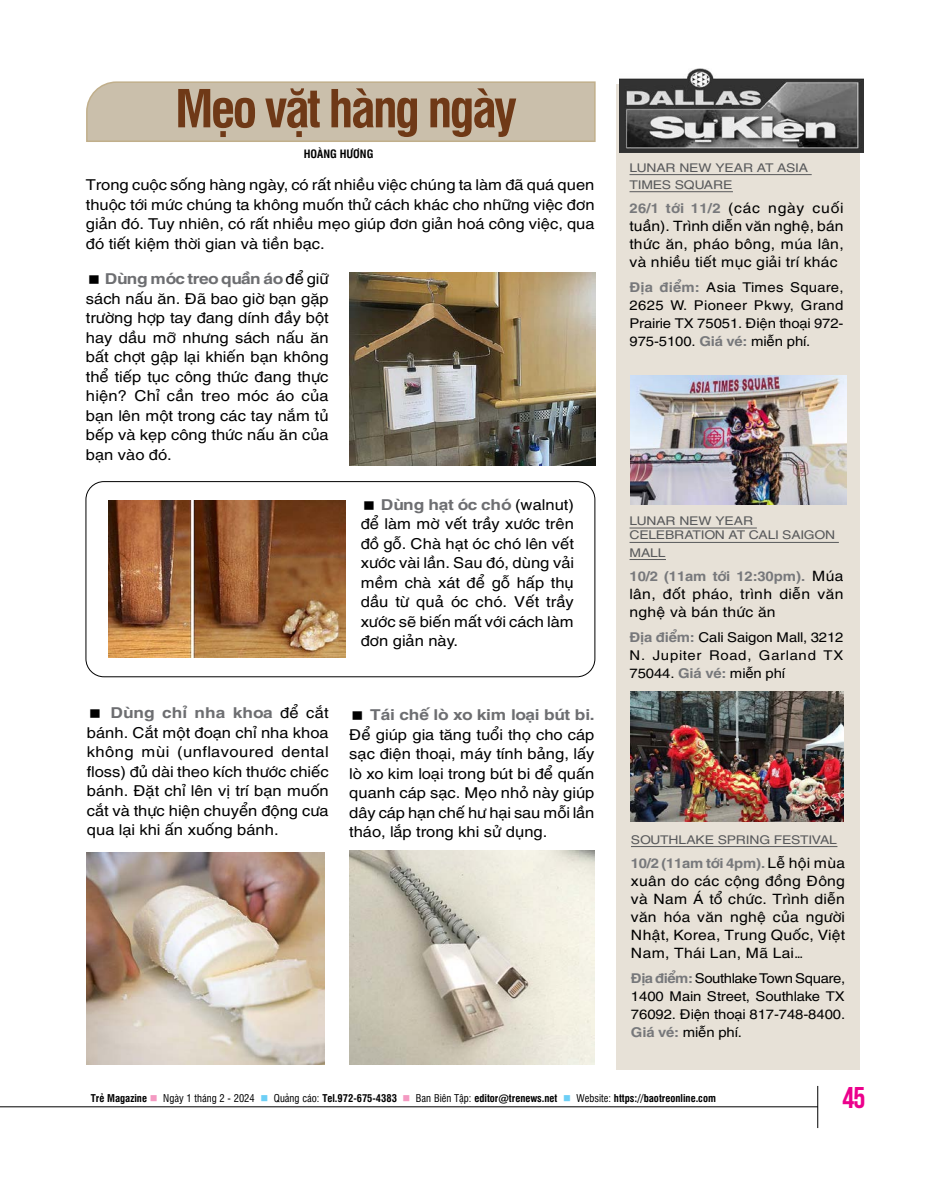
<style>
.page{position:relative;width:945px;height:1188px;background:#fff}
.page>*{position:absolute;margin:0;border:0;box-sizing:border-box;transform-origin:0 0}
.t1{font:700 51px "UTM Swiss Condensed";letter-spacing:-.05em;color:#6f3917}
.t2{font:30px "UTM Bebas";color:#ec008c}
.t3{font:15px/19.5px "UTM Helve";letter-spacing:-.025em;color:#000;text-align:justify;scale:1.1 1}
.t4{font:700 15px "UTM Helve";letter-spacing:-.035em;color:#6d6e71;scale:1.15 1}
.t5{font:14.25px/18px "UTM Helve";letter-spacing:-.01em;color:#000;text-align:justify;scale:1.1 1}
.t6{font:13.5px/18px "UTM Helve";letter-spacing:-.035em;color:#000;text-align:justify;scale:1.1 1}
.t7{font:700 13.5px "UTM Helve";letter-spacing:-.025em;color:#77787b;scale:1.1 1}
.t8{font:12px/14.4px "UTM Helve";letter-spacing:-.05em;color:#58595b;scale:1.16 1}
.t9{font:700 11.25px "UTM Swiss Condensed";color:#000}
.t10{font:700 10.5px "UTM Swiss Condensed";color:#000}
.s1{font-weight:700;color:#6d6e71}
.s2{font-weight:700;font-size:13.5px;color:#77787b}
.s3{font-weight:700;color:#77787b}
.s4{font-weight:400;font-size:14.25px;color:#000}
.s5{color:#f49ac2}
.s6{font-weight:400}
.s7{color:#6dcff6}
</style>
<div class="page">
<hr style="left:0;top:1107px;width:818px;height:1px;background:#000">
<hr style="left:817px;top:1086px;width:1px;height:42px;background:#000">
<div style="left:86px;top:481px;width:509px;height:196px;border:1px solid #000;border-radius:18px"></div>
<div style="left:616px;top:84px;width:244px;height:985px;background:#e7e1d7"></div>
<svg style="left:86px;top:81px;width:510px;height:61px;background:#cabfaa"></svg>
<img style="left:620px;top:69px;width:243px;height:84px">
<img style="left:349px;top:272px;width:246px;height:194px">
<img style="left:108px;top:501px;width:238px;height:157px">
<img style="left:87px;top:853px;width:237px;height:211px">
<img style="left:349px;top:851px;width:246px;height:214px">
<hr style="left:630px;top:528px;width:127px;height:1px;background:#58595b">
<hr style="left:630px;top:542px;width:209px;height:1px;background:#58595b">
<hr style="left:630px;top:559px;width:36px;height:1px;background:#58595b">
<hr style="left:630px;top:174px;width:182px;height:1px;background:#58595b">
<hr style="left:630px;top:191px;width:103px;height:1px;background:#58595b">
<hr style="left:631px;top:846px;width:206px;height:1px;background:#58595b">
<img style="left:630px;top:375px;width:216px;height:129px">
<img style="left:630px;top:692px;width:214px;height:130px">
<h1 class="t1" style="left:175px;top:69px;width:343px">Mẹo vặt hàng ngày</h1>
<p class="t9" style="left:304px;top:145px;width:71px">HOÀNG HƯƠNG</p>
<p class="t3" style="left:86px;top:173px;width:464px">Trong cuộc sống hàng ngày, có rất nhiều việc chúng ta làm đã quá quen thuộc tới mức chúng ta không muốn thử cách khác cho những việc đơn giản đó. Tuy nhiên, có rất nhiều mẹo giúp đơn giản hoá công việc, qua đó tiết kiệm thời gian và tiền bạc.</p>
<p class="t3" style="left:86px;top:267px;width:223px;text-align:left;text-indent:19px"><span class="s1">Dùng móc treo quần áo</span> để giữ sách nấu ăn. Đã bao giờ bạn gặp trường hợp tay đang dính đầy bột hay dầu mỡ nhưng sách nấu ăn bất chợt gập lại khiến bạn không thể tiếp tục công thức đang thực hiện? Chỉ cần treo móc áo của bạn lên một trong các tay nắm tủ bếp và kẹp công thức nấu ăn của bạn vào đó.</p>
<p class="t3" style="left:361px;top:493px;width:196px;text-indent:20px"><span class="s1">Dùng hạt óc chó</span> (walnut) để làm mờ vết trầy xước trên đồ gỗ. Chà hạt óc chó lên vết xước vài lần. Sau đó, dùng vải mềm chà xát để gỗ hấp thụ dầu từ quả óc chó. Vết trầy xước sẽ biến mất với cách làm đơn giản này.</p>
<p class="t3" style="left:87px;top:701px;width:222px;text-indent:24px"><span class="s1">Dùng chỉ nha khoa</span> để cắt bánh. Cắt một đoạn chỉ nha khoa không mùi (unflavoured dental floss) đủ dài theo kích thước chiếc bánh. Đặt chỉ lên vị trí bạn muốn cắt và thực hiện chuyển động cưa qua lại khi ấn xuống bánh.</p>
<p class="t4" style="left:370px;top:703px;width:197px">Tái chế lò xo kim loại bút bi.</p>
<p class="t3" style="left:349px;top:723px;width:225px">Để giúp gia tăng tuổi thọ cho cáp sạc điện thoại, máy tính bảng, lấy lò xo kim loại trong bút bi để quấn quanh cáp sạc. Mẹo nhỏ này giúp dây cáp hạn chế hư hại sau mỗi lần tháo, lắp trong khi sử dụng.</p>
<p class="t8" style="left:630px;top:158px;width:156px;line-height:17.1px">LUNAR NEW YEAR AT ASIA<br>TIMES SQUARE</p>
<p class="t5" style="left:630px;top:198px;width:196px"><span class="s2">26/1 tới 11/2</span> (các ngày cuối tuần). Trình diễn văn nghệ, bán thức ăn, pháo bông, múa lân, và nhiều tiết mục giải trí khác</p>
<p class="t6" style="left:630px;top:277px;width:196px"><span class="s3">Địa điểm:</span> Asia Times Square, 2625 W. Pioneer Pkwy, Grand Prairie TX 75051. Điện thoại 972- 975-5100. <span class="s3">Giá vé:</span> miễn phí.</p>
<p class="t8" style="left:630px;top:512px;width:179px">LUNAR NEW YEAR<br>CELEBRATION AT CALI SAIGON</p>
<p class="t8" style="left:630px;top:544px;width:33px">MALL</p>
<p class="t7" style="left:630px;top:565px;width:196px">10/2 (11am tới 12:30pm). <span class="s4">Múa</span></p>
<p class="t5" style="left:630px;top:584px;width:196px">lân, đốt pháo, trình diễn văn nghệ và bán thức ăn</p>
<p class="t6" style="left:630px;top:627px;width:196px"><span class="s3">Địa điểm:</span> Cali Saigon Mall, 3212<br>N. Jupiter Road, Garland TX 75044. <span class="s3">Giá vé:</span> miễn phí</p>
<p class="t8" style="left:631px;top:831px;width:180px">SOUTHLAKE SPRING FESTIVAL</p>
<p class="t7" style="left:631px;top:852px;width:196px">10/2 (11am tới 4pm). <span class="s4">Lễ hội mùa</span></p>
<p class="t5" style="left:631px;top:871px;width:196px">xuân do các cộng đồng Đông và Nam Á tổ chức. Trình diễn văn hóa văn nghệ của người Nhật, Korea, Trung Quốc, Việt Nam, Thái Lan, Mã Lai…</p>
<p class="t6" style="left:631px;top:968px;width:196px"><span class="s3">Địa điểm:</span>Southlake Town Square, 1400 Main Street, Southlake TX 76092. Điện thoại 817-748-8400.<br><span class="s3">Giá vé:</span> miễn phí.</p>
<p class="t10" style="left:91px;top:1090px;width:627px">Trẻ Magazine <span class="s5">■</span> <span class="s6">Ngày 1 tháng 2 - 2024</span> <span class="s7">■</span> <span class="s6">Quảng cáo:</span> Tel.972-675-4383 <span class="s5">■</span> <span class="s6">Ban Biên Tập:</span> editor@trenews.net <span class="s7">■</span> <span class="s6">Website:</span> https://baotreonline.com</p>
<h2 class="t2" style="left:843px;top:1076px;width:25px">45</h2>
</div>
